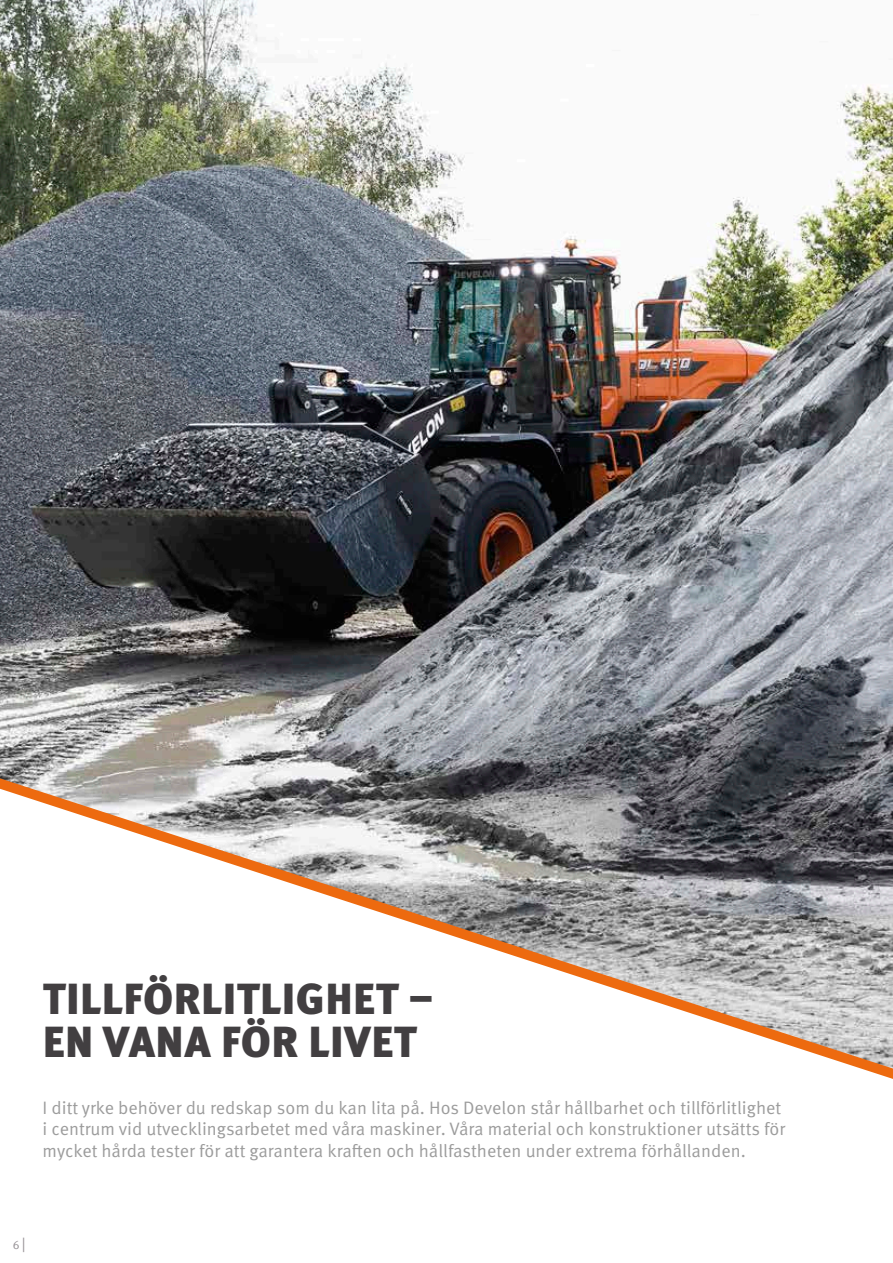
<style>
.page{position:relative;width:893px;height:1263px;background:#fff}
.page>*{position:absolute;margin:0;border:0;box-sizing:border-box;transform-origin:0 0}
.t1{font:900 43.5px/43.5px "Meta Pro";letter-spacing:.01em;color:#423f41}
.t2{font:18px/21.6px "Meta Pro Norm";color:#9c9c9c}
.t3{font:12px "Meta Pro Norm";color:#979296}
.s1{font-size:15px}
</style>
<div class="page">
<img style="left:0;top:0;width:893px;height:778px">
<svg style="left:0;top:778px;width:893px;height:301px"></svg>
<h1 class="t1" style="left:43px;top:975px;width:393px">TILLFÖRLITLIGHET –<br>EN VANA FÖR LIVET</h1>
<p class="t2" style="left:43px;top:1095px;width:744px">I ditt yrke behöver du redskap som du kan lita på. Hos Develon står hållbarhet och tillförlitlighet i centrum vid utvecklingsarbetet med våra maskiner. Våra material och konstruktioner utsätts för mycket hårda tester för att garantera kraften och hållfastheten under extrema förhållanden.</p>
<p class="t3" style="left:13px;top:1235px;width:14px">6<span class="s1">|</span></p>
</div>
